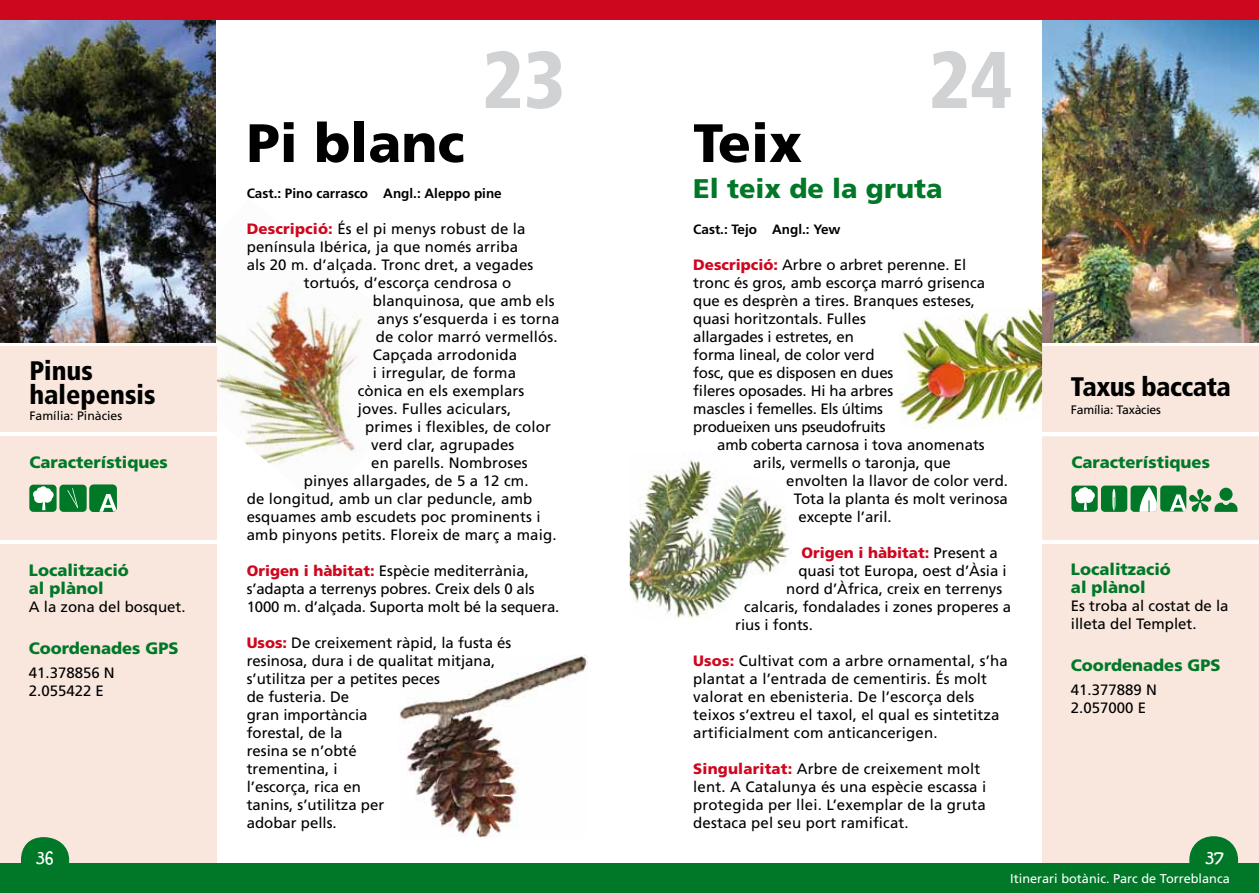
<style>
.page{position:relative;width:1259px;height:893px;background:#fff}
.page>*{position:absolute;margin:0;border:0;box-sizing:border-box;transform-origin:0 0}
.t1{font:900 condensed 80.4px "Frutiger";color:#d1d2d4}
.t2{font:900 54px "Frutiger";color:#000}
.t3{font:900 27px "Frutiger";color:#007828}
.t4{font:900 condensed 26.85px/24px "Frutiger";color:#000}
.t5{font:900 condensed 26.85px "Frutiger";letter-spacing:-.02em;color:#000}
.t6{font:18px "Kristen ITC";color:#fff}
.t7{font:900 16.5px/18px "Frutiger";color:#007828}
.t8{font:15px/18px "Frutiger";color:#000}
.t9{font:900 15px "Frutiger";color:#cd071e}
.t10{font:700 13.5px "Frutiger";color:#000}
.t11{font:12.75px "Frutiger";color:#fff}
.t12{font:12.3px "Frutiger";letter-spacing:-.01em;color:#000}
.s1{font-weight:900;color:#cd071e}
.s2{font-weight:400;color:#000}
</style>
<div class="page">
<img style="left:1042px;top:20px;width:217px;height:322px">
<div style="left:1042px;top:346px;width:217px;height:86px;background:#f9e7de"></div>
<div style="left:1042px;top:436px;width:217px;height:104px;background:#f9e7de"></div>
<div style="left:1042px;top:544px;width:217px;height:349px;background:#f9e7de"></div>
<img style="left:398px;top:655px;width:189px;height:183px">
<img style="left:127px;top:198px;width:238px;height:267px">
<img style="left:0;top:20px;width:215px;height:322px">
<div style="left:0;top:346px;width:217px;height:86px;background:#f9e7de"></div>
<div style="left:0;top:436px;width:217px;height:104px;background:#f9e7de"></div>
<div style="left:0;top:544px;width:217px;height:349px;background:#f9e7de"></div>
<div style="left:0;top:0;width:1259px;height:20px;background:#cd071e"></div>
<div style="left:21px;top:837px;width:48px;height:49px;background:#007828;border-radius:23px"></div>
<div style="left:1189px;top:836px;width:49px;height:50px;background:#007828;border-radius:50%"></div>
<div style="left:0;top:864px;width:1259px;height:29px;background:#007828"></div>
<img style="left:899px;top:308px;width:143px;height:120px">
<img style="left:630px;top:459px;width:160px;height:160px">
<div style="left:59px;top:485px;width:28px;height:27px;background:#007828;border-radius:4px"></div>
<svg style="left:67px;top:490px;width:11px;height:18px"></svg>
<div style="left:89px;top:485px;width:28px;height:27px;background:#007828;border-radius:4px"></div>
<svg style="left:99px;top:494px;width:18px;height:18px"></svg>
<div style="left:29px;top:485px;width:28px;height:27px;background:#007828;border-radius:4px"></div>
<svg style="left:33px;top:486px;width:21px;height:24px"></svg>
<div style="left:1101px;top:486px;width:26px;height:26px;background:#007828;border-radius:4px"></div>
<svg style="left:1112px;top:489px;width:7px;height:23px"></svg>
<div style="left:1130px;top:486px;width:26px;height:26px;background:#007828;border-radius:4px"></div>
<svg style="left:1130px;top:487px;width:26px;height:25px"></svg>
<div style="left:1071px;top:486px;width:26px;height:26px;background:#007828;border-radius:4px"></div>
<svg style="left:1075px;top:487px;width:19px;height:23px"></svg>
<div style="left:1160px;top:485px;width:26px;height:27px;background:#007828;border-radius:4px"></div>
<svg style="left:1169px;top:489px;width:68px;height:23px"></svg>
<div style="left:1219px;top:488px;width:13px;height:13px;background:#007828;border-radius:50%"></div>
<h3 class="t4" style="left:29px;top:359px;width:128px">Pinus halepensis</h3>
<p class="t12" style="left:29px;top:408px;width:94px">Família: Pinàcies</p>
<p class="t7" style="left:29px;top:453px;width:140px">Característiques</p>
<p class="t7" style="left:29px;top:561px;width:101px">Localització al plànol</p>
<p class="t8" style="left:29px;top:598px;width:158px">A la zona del bosquet.</p>
<p class="t7" style="left:29px;top:639px;width:151px">Coordenades GPS</p>
<p class="t8" style="left:29px;top:664px;width:87px">41.378856 N<br>2.055422 E</p>
<h1 class="t1" style="left:482px;top:32px;width:85px">23</h1>
<h1 class="t1" style="left:928px;top:32px;width:85px">24</h1>
<h2 class="t2" style="left:247px;top:110px;width:219px">Pi blanc</h2>
<p class="t10" style="left:247px;top:185px;width:257px">Cast.: Pino carrasco Angl.: Aleppo pine</p>
<p class="t8" style="left:247px;top:220px;width:280px"><span class="s1">Descripció:</span> És el pi menys robust de la</p>
<p class="t8" style="left:247px;top:238px;width:273px">península Ibérica, ja que només arriba</p>
<p class="t8" style="left:247px;top:256px;width:288px">als 20 m. d’alçada. Tronc dret, a vegades</p>
<p class="t8" style="left:304px;top:274px;width:209px">tortuós, d’escorça cendrosa o</p>
<p class="t8" style="left:373px;top:292px;width:183px">blanquinosa, que amb els</p>
<p class="t8" style="left:377px;top:310px;width:184px">anys s’esquerda i es torna</p>
<p class="t8" style="left:376px;top:328px;width:183px">de color marró vermellós.</p>
<p class="t8" style="left:373px;top:346px;width:146px">Capçada arrodonida</p>
<p class="t8" style="left:373px;top:364px;width:145px">i irregular, de forma</p>
<p class="t8" style="left:358px;top:382px;width:168px">cònica en els exemplars</p>
<p class="t8" style="left:358px;top:400px;width:155px">joves. Fulles aciculars,</p>
<p class="t8" style="left:365px;top:418px;width:187px">primes i flexibles, de color</p>
<p class="t8" style="left:371px;top:436px;width:145px">verd clar, agrupades</p>
<p class="t8" style="left:371px;top:454px;width:158px">en parells. Nombroses</p>
<p class="t8" style="left:304px;top:472px;width:226px">pinyes allargades, de 5 a 12 cm.</p>
<p class="t8" style="left:247px;top:490px;width:287px">de longitud, amb un clar peduncle, amb</p>
<p class="t8" style="left:247px;top:508px;width:295px">esquames amb escudets poc prominents i</p>
<p class="t8" style="left:247px;top:526px;width:311px">amb pinyons petits. Floreix de març a maig.</p>
<p class="t8" style="left:247px;top:562px;width:314px"><span class="s1">Origen i hàbitat:</span> Espècie mediterrània, s’adapta a terrenys pobres. Creix dels 0 als<br>1000 m. d’alçada. Suporta molt bé la sequera.</p>
<p class="t8" style="left:247px;top:634px;width:266px"><span class="s1">Usos:</span> De creixement ràpid, la fusta és resinosa, dura i de qualitat mitjana, s’utilitza per a petites peces<br>de fusteria. De<br>gran importància<br>forestal, de la<br>resina se n’obté<br>trementina, i<br>l’escorça, rica en<br>tanins, s’utilitza per<br>adobar pells.</p>
<h2 class="t2" style="left:693px;top:110px;width:110px">Teix</h2>
<h3 class="t3" style="left:693px;top:172px;width:251px">El teix de la gruta</h3>
<p class="t10" style="left:693px;top:221px;width:149px">Cast.: Tejo Angl.: Yew</p>
<p class="t8" style="left:693px;top:256px;width:293px"><span class="s1">Descripció:</span> Arbre o arbret perenne. El tronc és gros, amb escorça marró grisenca que es desprèn a tires. Branques esteses, quasi horitzontals. Fulles<br>allargades i estretes, en<br>forma lineal, de color verd<br>fosc, que es disposen en dues<br>fileres oposades. Hi ha arbres<br>mascles i femelles. Els últims<br>produeixen uns pseudofruits</p>
<p class="t8" style="left:717px;top:436px;width:269px;text-align:center">amb coberta carnosa i tova anomenats arils, vermells o taronja, que</p>
<p class="t8" style="left:786px;top:472px;width:223px">envolten la llavor de color verd.</p>
<p class="t8" style="left:794px;top:490px;width:215px">Tota la planta és molt verinosa</p>
<p class="t8" style="left:798px;top:508px;width:95px">excepte l’aril.</p>
<p class="t9" style="left:801px;top:544px;width:198px">Origen i hàbitat: <span class="s2">Present a</span></p>
<p class="t8" style="left:798px;top:562px;width:210px">quasi tot Europa, oest d’Àsia i</p>
<p class="t8" style="left:786px;top:580px;width:217px">nord d’Àfrica, creix en terrenys</p>
<p class="t8" style="left:744px;top:598px;width:268px">calcaris, fondalades i zones properes a</p>
<p class="t8" style="left:735px;top:616px;width:79px">rius i fonts.</p>
<p class="t8" style="left:693px;top:652px;width:316px"><span class="s1">Usos:</span> Cultivat com a arbre ornamental, s’ha plantat a l’entrada de cementiris. És molt valorat en ebenisteria. De l’escorça dels teixos s’extreu el taxol, el qual es sintetitza artificialment com anticancerigen.</p>
<p class="t8" style="left:693px;top:760px;width:294px"><span class="s1">Singularitat:</span> Arbre de creixement molt lent. A Catalunya és una espècie escassa i protegida per llei. L’exemplar de la gruta destaca pel seu port ramificat.</p>
<h3 class="t5" style="left:1071px;top:371px;width:161px">Taxus baccata</h3>
<p class="t12" style="left:1071px;top:403px;width:92px">Família: Taxàcies</p>
<p class="t7" style="left:1071px;top:453px;width:140px">Característiques</p>
<p class="t7" style="left:1071px;top:560px;width:101px">Localització al plànol</p>
<p class="t8" style="left:1071px;top:596px;width:159px">Es troba al costat de la illeta del Templet.</p>
<p class="t7" style="left:1071px;top:656px;width:151px">Coordenades GPS</p>
<p class="t8" style="left:1071px;top:680px;width:87px">41.377889 N<br>2.057000 E</p>
<p class="t6" style="left:37px;top:845px;width:19px">36</p>
<p class="t6" style="left:1206px;top:845px;width:19px">37</p>
<p class="t11" style="left:1010px;top:871px;width:221px">Itinerari botànic. Parc de Torreblanca</p>
</div>
